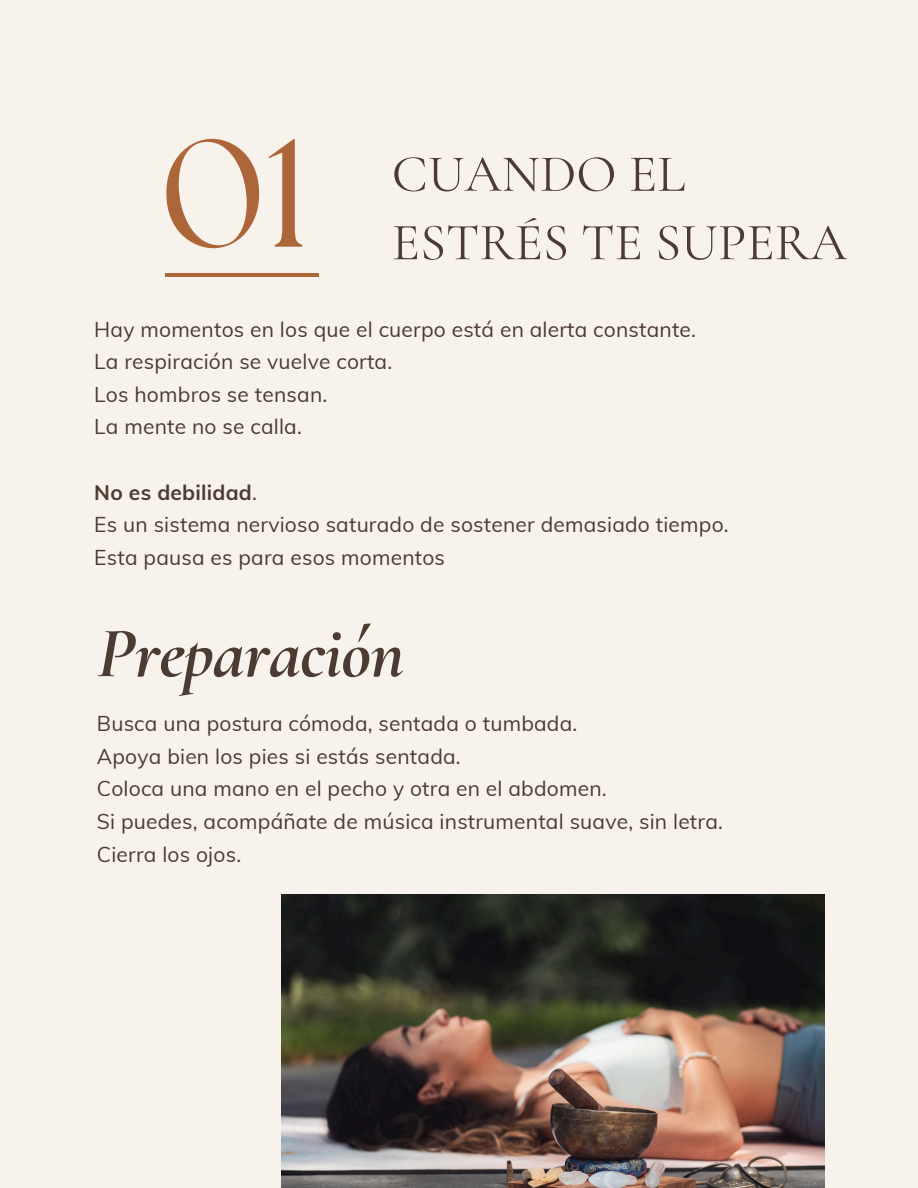
<style>
.page{position:relative;width:918px;height:1188px;background:#f8f2ed}
.page>*{position:absolute;margin:0;border:0;box-sizing:border-box;transform-origin:0 0}
.t1{font:152.55px "The Seasons";color:#ad6639}
.t2{font:italic 700 72px "Cormorant Garamond";letter-spacing:-.01em;color:#4b3b31}
.t3{font:52.65px/68.4px "Cormorant Garamond";color:#4b3b31}
.t4{font:21px "Muli";letter-spacing:.01em;color:#4b3b31}
.t5{font:700 21px "Muli";letter-spacing:.01em;color:#4b3b31}
.s1{font-weight:400}
</style>
<div class="page">
<img style="left:282px;top:895px;width:542px;height:293px">
<hr style="left:165px;top:274px;width:153px;height:3px;background:#ad6639">
<p class="t1" style="left:161px;top:125px;width:152px">01</p>
<h3 class="t3" style="left:392px;top:140px;width:457px">CUANDO EL<br>ESTRÉS TE SUPERA</h3>
<p class="t4" style="left:94px;top:316px;width:603px">Hay momentos en los que el cuerpo está en alerta constante.</p>
<p class="t4" style="left:94px;top:348px;width:299px">La respiración se vuelve corta.</p>
<p class="t4" style="left:94px;top:381px;width:235px">Los hombros se tensan.</p>
<p class="t4" style="left:94px;top:413px;width:209px">La mente no se calla.</p>
<p class="t5" style="left:94px;top:479px;width:164px">No es debilidad<span class="s1">.</span></p>
<p class="t4" style="left:94px;top:511px;width:636px">Es un sistema nervioso saturado de sostener demasiado tiempo.</p>
<p class="t4" style="left:94px;top:544px;width:352px">Esta pausa es para esos momentos</p>
<h1 class="t2" style="left:97px;top:610px;width:309px">Preparación</h1>
<p class="t4" style="left:97px;top:710px;width:482px">Busca una postura cómoda, sentada o tumbada.</p>
<p class="t4" style="left:97px;top:743px;width:365px">Apoya bien los pies si estás sentada.</p>
<p class="t4" style="left:97px;top:775px;width:511px">Coloca una mano en el pecho y otra en el abdomen.</p>
<p class="t4" style="left:97px;top:808px;width:628px">Si puedes, acompáñate de música instrumental suave, sin letra.</p>
<p class="t4" style="left:97px;top:841px;width:146px">Cierra los ojos.</p>
</div>
